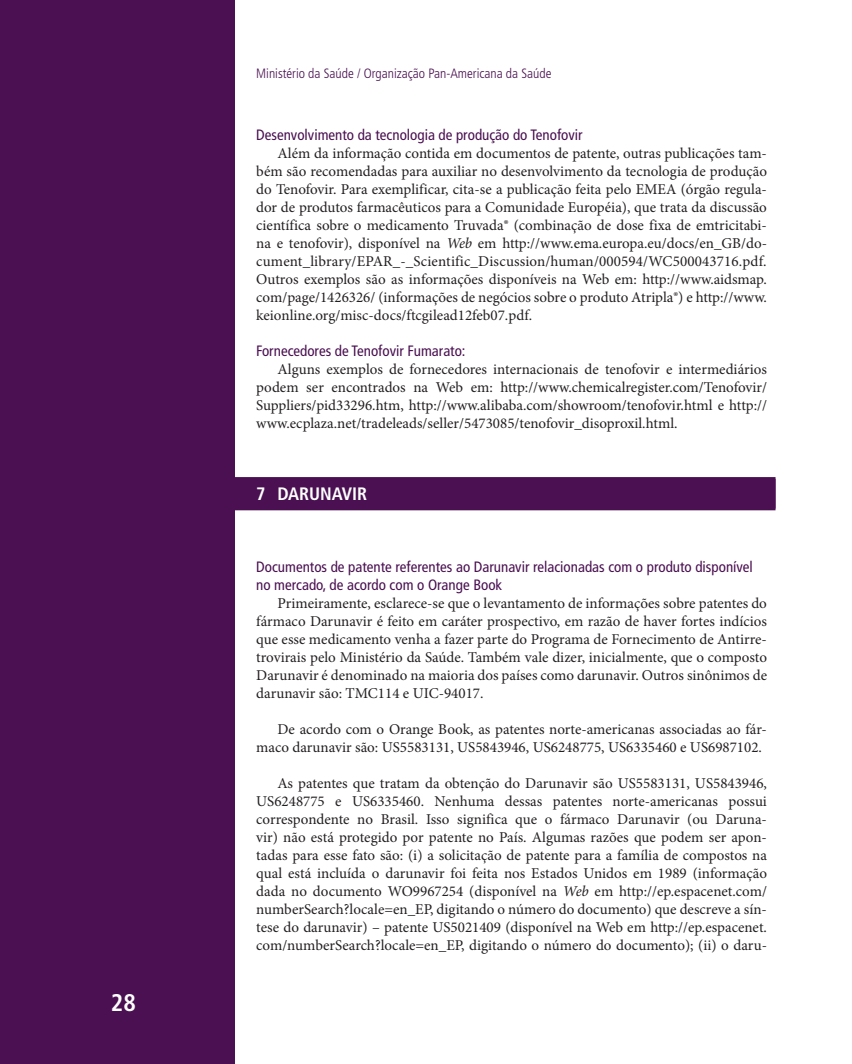
<style>
.page{position:relative;width:852px;height:1064px;background:#fff}
.page>*{position:absolute;margin:0;border:0;box-sizing:border-box;transform-origin:0 0}
.t1{font:700 condensed 24px "Frutiger LT Std";color:#fff}
.t2{font:700 condensed 18px "Frutiger LT Std";color:#fff}
.t3{font:15px/18px "Minion Pro";color:#231f20;text-align:justify}
.t4{font:condensed 15px/18px "Frutiger LT Std";color:#4a1051}
.t5{font:300 condensed 13.5px "Frutiger LT Std";color:#4a1051}
.s1{font-style:italic}
</style>
<div class="page">
<div style="left:0;top:0;width:234px;height:1064px;background:#4a1051"></div>
<div style="left:171px;top:477px;width:604px;height:31px;background:#4a1051"></div>
<div style="left:171px;top:479px;width:604px;height:31px;background:#4a1051"></div>
<h1 class="t1" style="left:111px;top:988px;width:26px">28</h1>
<p class="t5" style="left:256px;top:65px;width:296px">Ministério da Saúde / Organização Pan-Americana da Saúde</p>
<p class="t4" style="left:256px;top:126px;width:328px">Desenvolvimento da tecnologia de produção do Tenofovir</p>
<p class="t3" style="left:256px;top:144px;width:512px;text-indent:21px">Além da informação contida em documentos de patente, outras publicações tam&shy;bém são recomendadas para auxiliar no desenvolvimento da tecnologia de produção do Tenofovir. Para exemplificar, cita-se a publicação feita pelo EMEA (órgão regula&shy;dor de produtos farmacêuticos para a Comunidade Européia), que trata da discussão científica sobre o medicamento Truvada® (combinação de dose fixa de emtricitabi&shy;na e tenofovir), disponível na <span class="s1">Web</span> em http://www.ema.europa.eu/docs/en_GB/do&shy;cument_library/EPAR_-_Scientific_Discussion/human/000594/WC500043716.pdf.<br>Outros exemplos são as informações disponíveis na Web em: http://www.aidsmap. com/page/1426326/ (informações de negócios sobre o produto Atripla®) e http://www. keionline.org/misc-docs/ftcgilead12feb07.pdf.</p>
<p class="t4" style="left:256px;top:342px;width:211px">Fornecedores de Tenofovir Fumarato:</p>
<p class="t3" style="left:256px;top:360px;width:512px;text-indent:21px">Alguns exemplos de fornecedores internacionais de tenofovir e intermediários podem ser encontrados na Web em: http://www.chemicalregister.com/Tenofovir/ Suppliers/pid33296.htm, http://www.alibaba.com/showroom/tenofovir.html e http:// www.ecplaza.net/tradeleads/seller/5473085/tenofovir_disoproxil.html.</p>
<p class="t2" style="left:256px;top:483px;width:112px">7 DARUNAVIR</p>
<p class="t4" style="left:256px;top:558px;width:498px">Documentos de patente referentes ao Darunavir relacionadas com o produto disponível no mercado, de acordo com o Orange Book</p>
<p class="t3" style="left:256px;top:594px;width:512px;text-indent:21px">Primeiramente, esclarece-se que o levantamento de informações sobre patentes do fármaco Darunavir é feito em caráter prospectivo, em razão de haver fortes indícios que esse medicamento venha a fazer parte do Programa de Fornecimento de Antirre&shy;trovirais pelo Ministério da Saúde. Também vale dizer, inicialmente, que o composto Darunavir é denominado na maioria dos países como darunavir. Outros sinônimos de darunavir são: TMC114 e UIC-94017.</p>
<p class="t3" style="left:256px;top:720px;width:512px;text-indent:21px">De acordo com o Orange Book, as patentes norte-americanas associadas ao fár&shy;maco darunavir são: US5583131, US5843946, US6248775, US6335460 e US6987102.</p>
<p class="t3" style="left:256px;top:774px;width:512px;text-indent:21px">As patentes que tratam da obtenção do Darunavir são US5583131, US5843946, US6248775 e US6335460. Nenhuma dessas patentes norte-americanas possui correspondente no Brasil. Isso significa que o fármaco Darunavir (ou Daruna&shy;vir) não está protegido por patente no País. Algumas razões que podem ser apon&shy;tadas para esse fato são: (i) a solicitação de patente para a família de compostos na qual está incluída o darunavir foi feita nos Estados Unidos em 1989 (informação dada no documento WO9967254 (disponível na <span class="s1">Web</span> em http://ep.espacenet.com/ numberSearch?locale=en_EP, digitando o número do documento) que descreve a sín&shy;tese do darunavir) – patente US5021409 (disponível na Web em http://ep.espacenet. com/numberSearch?locale=en_EP, digitando o número do documento); (ii) o daru-</p>
</div>
